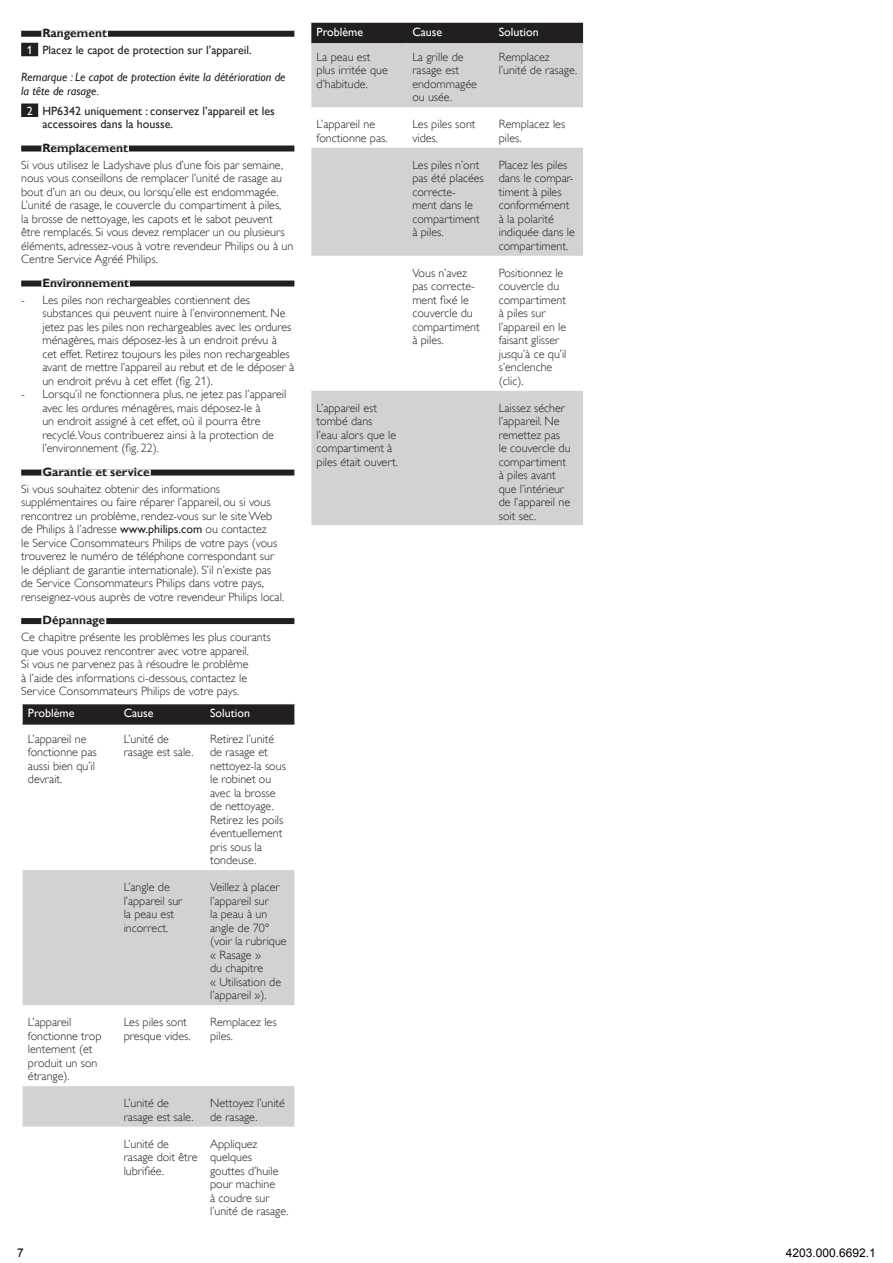
<style>
.page{position:relative;width:893px;height:1263px;background:#fff}
.page>*{position:absolute;margin:0;border:0;box-sizing:border-box;transform-origin:0 0}
.t1{font:12px/13.5px "Gill Sans Alt One WGL Light";color:#231f20}
.t2{font:12px/17.2px "Gill Sans Alt One WGL";color:#231f20}
.t3{font:italic 12px/13.5px "Gill Sans Alt One WGL";color:#231f20}
.t4{font:700 12px "Gill Sans Alt One WGL";color:#231f20}
.t5{font:12px "Gill Sans Alt One WGL";color:#fff}
.t6{font:12px "Arial";color:#000}
.s1{font-weight:700}
.s2{color:#fff}
.s3{font-family:"Gill Sans Alt One WGL"}
</style>
<div class="page">
<div style="left:21px;top:31px;width:273px;height:6px;background:#231f20"></div>
<div style="left:41px;top:31px;width:67px;height:6px;background:#fff"></div>
<div style="left:21px;top:43px;width:17px;height:13px;background:#231f20"></div>
<div style="left:21px;top:104px;width:17px;height:13px;background:#231f20"></div>
<div style="left:21px;top:145px;width:273px;height:6px;background:#231f20"></div>
<div style="left:41px;top:146px;width:88px;height:6px;background:#fff"></div>
<div style="left:21px;top:280px;width:273px;height:6px;background:#231f20"></div>
<div style="left:41px;top:281px;width:89px;height:6px;background:#fff"></div>
<div style="left:21px;top:469px;width:273px;height:6px;background:#231f20"></div>
<div style="left:41px;top:470px;width:110px;height:6px;background:#fff"></div>
<div style="left:21px;top:618px;width:273px;height:6px;background:#231f20"></div>
<div style="left:41px;top:618px;width:65px;height:6px;background:#fff"></div>
<div style="left:23px;top:704px;width:271px;height:19px;background:#231f20"></div>
<svg style="left:23px;top:870px;width:271px;height:257px;fill:#d1d2d4"></svg>
<hr style="left:23px;top:723px;width:95px;height:2px;background:#231f20">
<hr style="left:118px;top:723px;width:86px;height:2px;background:#231f20">
<hr style="left:204px;top:723px;width:90px;height:2px;background:#231f20">
<svg style="left:311px;top:43px;width:272px;height:482px;fill:#d1d2d4"></svg>
<div style="left:310px;top:22px;width:274px;height:20px;background:#231f20"></div>
<hr style="left:311px;top:42px;width:95px;height:1px;background:#231f20">
<hr style="left:406px;top:42px;width:87px;height:1px;background:#231f20">
<hr style="left:493px;top:42px;width:90px;height:1px;background:#231f20">
<p class="t2" style="left:27px;top:24px;width:226px;text-indent:16px"><span class="s1">Rangement<br></span><span class="s2">1</span> Placez le capot de protection sur l’appareil.</p>
<p class="t3" style="left:21px;top:70px;width:266px">Remarque : Le capot de protection évite la détérioration de la tête de rasage.</p>
<p class="t2" style="left:42px;top:104px;width:234px;line-height:13.5px;text-indent:-16px"><span class="s2">2</span> HP6342 uniquement : conservez l’appareil et les accessoires dans la housse.</p>
<p class="t4" style="left:42px;top:139px;width:87px">Remplacement</p>
<p class="t1" style="left:21px;top:158px;width:274px">Si vous utilisez le Ladyshave plus d’une fois par semaine, nous vous conseillons de remplacer l’unité de rasage au bout d’un an ou deux, ou lorsqu’elle est endommagée.<br>L’unité de rasage, le couvercle du compartiment à piles,<br>la brosse de nettoyage, les capots et le sabot peuvent être remplacés. Si vous devez remplacer un ou plusieurs éléments, adressez-vous à votre revendeur Philips ou à un Centre Service Agréé Philips.</p>
<p class="t4" style="left:42px;top:274px;width:88px">Environnement</p>
<p class="t1" style="left:42px;top:293px;width:253px;text-indent:-21px">- Les piles non rechargeables contiennent des substances qui peuvent nuire à l’environnement. Ne jetez pas les piles non rechargeables avec les ordures ménagères, mais déposez-les à un endroit prévu à<br>cet effet. Retirez toujours les piles non rechargeables avant de mettre l’appareil au rebut et de le déposer à un endroit prévu à cet effet (fig. 21).</p>
<p class="t1" style="left:42px;top:388px;width:245px;text-indent:-21px">- Lorsqu’il ne fonctionnera plus, ne jetez pas l’appareil avec les ordures ménagères, mais déposez-le à<br>un endroit assigné à cet effet, où il pourra être recyclé.Vous contribuerez ainsi à la protection de l’environnement (fig. 22).</p>
<p class="t4" style="left:42px;top:463px;width:109px">Garantie et service</p>
<p class="t1" style="left:21px;top:482px;width:264px">Si vous souhaitez obtenir des informations supplémentaires ou faire réparer l’appareil, ou si vous rencontrez un problème, rendez-vous sur le site Web de Philips à l’adresse <span class="s3">www.philips.com</span> ou contactez<br>le Service Consommateurs Philips de votre pays (vous trouverez le numéro de téléphone correspondant sur le dépliant de garantie internationale). S’il n’existe pas de Service Consommateurs Philips dans votre pays, renseignez-vous auprès de votre revendeur Philips local.</p>
<p class="t4" style="left:42px;top:612px;width:64px">Dépannage</p>
<p class="t1" style="left:21px;top:631px;width:251px">Ce chapitre présente les problèmes les plus courants que vous pouvez rencontrer avec votre appareil.<br>Si vous ne parvenez pas à résoudre le problème<br>à l’aide des informations ci-dessous, contactez le Service Consommateurs Philips de votre pays.</p>
<p class="t5" style="left:28px;top:705px;width:48px">Problème</p>
<p class="t5" style="left:124px;top:705px;width:31px">Cause</p>
<p class="t5" style="left:210px;top:705px;width:41px">Solution</p>
<p class="t1" style="left:28px;top:732px;width:70px">L’appareil ne fonctionne pas aussi bien qu’il devrait.</p>
<p class="t1" style="left:124px;top:732px;width:71px">L’unité de rasage est sale.</p>
<p class="t1" style="left:210px;top:732px;width:77px">Retirez l’unité de rasage et nettoyez-la sous le robinet ou avec la brosse de nettoyage.<br>Retirez les poils éventuellement pris sous la tondeuse.</p>
<p class="t1" style="left:124px;top:880px;width:60px">L’angle de l’appareil sur la peau est incorrect.</p>
<p class="t1" style="left:210px;top:880px;width:78px">Veillez à placer l’appareil sur<br>la peau à un angle de 70° (voir la rubrique « Rasage »<br>du chapitre<br>« Utilisation de l’appareil »).</p>
<p class="t1" style="left:28px;top:1015px;width:75px">L’appareil fonctionne trop lentement (et produit un son étrange).</p>
<p class="t1" style="left:124px;top:1015px;width:68px">Les piles sont presque vides.</p>
<p class="t1" style="left:210px;top:1015px;width:68px">Remplacez les piles.</p>
<p class="t1" style="left:124px;top:1096px;width:71px">L’unité de rasage est sale.</p>
<p class="t1" style="left:210px;top:1096px;width:76px">Nettoyez l’unité de rasage.</p>
<p class="t1" style="left:124px;top:1137px;width:75px">L’unité de rasage doit être lubrifiée.</p>
<p class="t1" style="left:210px;top:1137px;width:80px">Appliquez quelques gouttes d’huile pour machine<br>à coudre sur l’unité de rasage.</p>
<p class="t5" style="left:317px;top:23px;width:48px">Problème</p>
<p class="t5" style="left:412px;top:23px;width:31px">Cause</p>
<p class="t5" style="left:499px;top:23px;width:41px">Solution</p>
<p class="t1" style="left:317px;top:50px;width:73px">La peau est plus irritée que d’habitude.</p>
<p class="t1" style="left:412px;top:50px;width:66px">La grille de rasage est endommagée ou usée.</p>
<p class="t1" style="left:499px;top:50px;width:80px">Remplacez l’unité de rasage.</p>
<p class="t1" style="left:317px;top:118px;width:72px">L’appareil ne fonctionne pas.</p>
<p class="t1" style="left:412px;top:118px;width:65px">Les piles sont vides.</p>
<p class="t1" style="left:499px;top:118px;width:68px">Remplacez les piles.</p>
<p class="t1" style="left:412px;top:158px;width:73px">Les piles n’ont pas été placées correcte-<br>ment dans le compartiment à piles.</p>
<p class="t1" style="left:499px;top:158px;width:78px">Placez les piles dans le compar&shy;timent à piles conformément à la polarité indiquée dans le compartiment.</p>
<p class="t1" style="left:412px;top:266px;width:69px">Vous n’avez pas correcte&shy;ment fixé le couvercle du compartiment à piles.</p>
<p class="t1" style="left:499px;top:266px;width:69px">Positionnez le couvercle du compartiment à piles sur l’appareil en le faisant glisser jusqu’à ce qu’il s’enclenche (clic).</p>
<p class="t1" style="left:317px;top:401px;width:83px">L’appareil est tombé dans<br>l’eau alors que le compartiment à piles était ouvert.</p>
<p class="t1" style="left:499px;top:401px;width:73px">Laissez sécher l’appareil. Ne remettez pas le couvercle du compartiment à piles avant que l’intérieur de l’appareil ne soit sec.</p>
<p class="t6" style="left:17px;top:1244px;width:8px">7</p>
<p class="t6" style="left:786px;top:1244px;width:92px">4203.000.6692.1</p>
</div>
